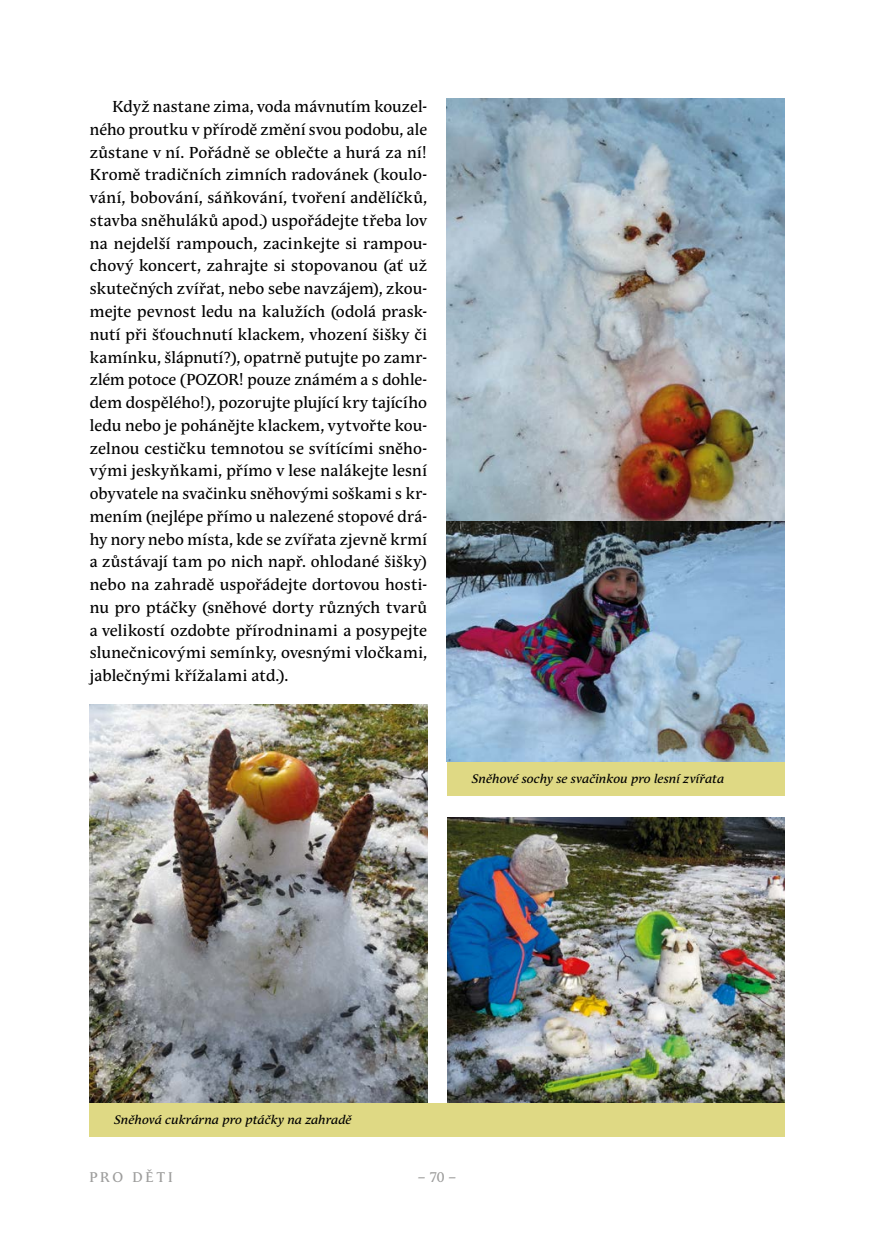
<style>
.page{position:relative;width:874px;height:1241px;background:#fff}
.page>*{position:absolute;margin:0;border:0;box-sizing:border-box;transform-origin:0 0}
.t1{font:15.75px/22.8px "Andulka Text Pro";letter-spacing:.02em;color:#000;text-align:justify}
.t2{font:14px "Andulka Text Pro";letter-spacing:.195em;color:#9d9d9c}
.t3{font:italic 12.25px "Andulka Text Pro";letter-spacing:.005em;color:#000}
</style>
<div class="page">
<img style="left:446px;top:98px;width:338px;height:663px">
<div style="left:446px;top:761px;width:338px;height:34px;background:#dfd984"></div>
<img style="left:447px;top:817px;width:337px;height:285px">
<img style="left:89px;top:704px;width:338px;height:398px">
<div style="left:89px;top:1103px;width:695px;height:33px;background:#dfd984"></div>
<p class="t1" style="left:90px;top:95px;width:338px;text-indent:23px">Když nastane zima, voda mávnutím kouzel&shy;ného proutku v přírodě změní svou podobu, ale zůstane v ní. Pořádně se oblečte a hurá za ní!<br>Kromě tradičních zimních radovánek (koulo&shy;vání, bobování, sáňkování, tvoření andělíčků, stavba sněhuláků apod.) uspořádejte třeba lov na nejdelší rampouch, zacinkejte si rampou&shy;chový koncert, zahrajte si stopovanou (ať už skutečných zvířat, nebo sebe navzájem), zkou&shy;mejte pevnost ledu na kalužích (odolá prask&shy;nutí při šťouchnutí klackem, vhození šišky či kamínku, šlápnutí?), opatrně putujte po zamr&shy;zlém potoce (POZOR! pouze známém a s dohle&shy;dem dospělého!), pozorujte plující kry tajícího ledu nebo je pohánějte klackem, vytvořte kou&shy;zelnou cestičku temnotou se svítícími sněho&shy;vými jeskyňkami, přímo v lese nalákejte lesní obyvatele na svačinku sněhovými soškami s kr&shy;mením (nejlépe přímo u nalezené stopové drá&shy;hy nory nebo místa, kde se zvířata zjevně krmí a zůstávají tam po nich např. ohlodané šišky) nebo na zahradě uspořádejte dortovou hosti&shy;nu pro ptáčky (sněhové dorty různých tvarů a velikostí ozdobte přírodninami a posypejte slunečnicovými semínky, ovesnými vločkami, jablečnými křížalami atd.).</p>
<p class="t3" style="left:471px;top:771px;width:254px">Sněhové sochy se svačinkou pro lesní zvířata</p>
<p class="t3" style="left:114px;top:1112px;width:239px">Sněhová cukrárna pro ptáčky na zahradě</p>
<p class="t2" style="left:89px;top:1168px;width:85px">PRO DĚTI</p>
<p class="t2" style="left:417px;top:1168px;width:40px">– 70 –</p>
</div>
